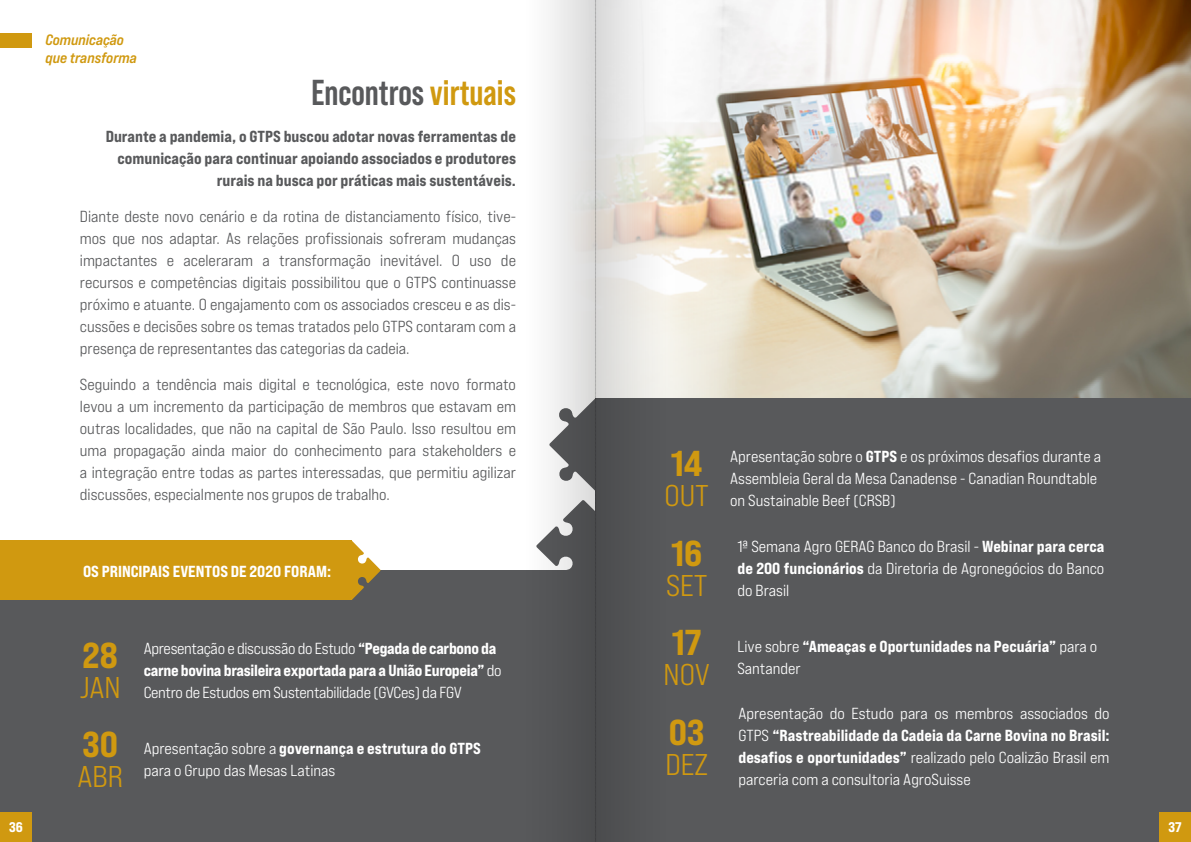
<style>
.page{position:relative;width:1191px;height:842px;background:#fff}
.page>*{position:absolute;margin:0;border:0;box-sizing:border-box;transform-origin:0 0}
.t1{font:700 36px "Bebas Neue Pro";color:#58595b}
.t2{font:800 expanded 36px "Bebas Neue Pro";color:#d09910}
.t3{font:500 expanded 30px "Bebas Neue Pro";color:#d09910}
.t4{font:500 expanded 16px/22px "Bebas Neue Pro";color:#58595b;text-align:justify}
.t5{font:500 expanded 16px/22px "Bebas Neue Pro";color:#fff}
.t6{font:800 expanded 16px/22px "Bebas Neue Pro";color:#58595b;text-align:right}
.t7{font:500 expanded 16px/22px "Bebas Neue Pro";letter-spacing:-.02em;color:#fff}
.t8{font:800 expanded 16px/22px "Bebas Neue Pro";color:#fff}
.t9{font:italic 700 expanded 15px/18px "Bebas Neue Pro";color:#d09910}
.t10{font:800 expanded 14px "Bebas Neue Pro";color:#fff}
.s1{color:#d09910}
.s2{font-weight:800}
.s3{font-weight:500}
</style>
<div class="page">
<img style="left:802px;top:0;width:389px;height:398px">
<div style="left:595px;top:398px;width:596px;height:444px;background:#58595b"></div>
<div style="left:0;top:570px;width:595px;height:272px;background:#58595b"></div>
<div style="left:0;top:33px;width:31px;height:14px;background:#d09910"></div>
<div style="left:0;top:813px;width:32px;height:29px;background:#d09910"></div>
<div style="left:1159px;top:813px;width:32px;height:29px;background:#d09910"></div>
<svg style="left:351px;top:540px;width:29px;height:60px"></svg>
<div style="left:0;top:540px;width:351px;height:60px;background:#d09910"></div>
<img style="left:642px;top:0;width:160px;height:398px">
<svg style="left:595px;top:0;width:47px;height:842px"></svg>
<svg style="left:536px;top:0;width:59px;height:842px"></svg>
<p class="t9" style="left:45px;top:31px;width:93px">Comunicação que transforma</p>
<p class="t1" style="left:311px;top:72px;width:206px">Encontros <span class="s1">virtuais</span></p>
<p class="t6" style="left:106px;top:125px;width:412px">Durante a pandemia, o GTPS buscou adotar novas ferramentas de comunicação para continuar apoiando associados e produtores rurais na busca por práticas mais sustentáveis.</p>
<p class="t4" style="left:80px;top:205px;width:437px">Diante deste novo cenário e da rotina de distanciamento físico, tive&shy;mos que nos adaptar. As relações profissionais sofreram mudanças impactantes e aceleraram a transformação inevitável. O uso de recursos e competências digitais possibilitou que o GTPS continuasse próximo e atuante. O engajamento com os associados cresceu e as dis&shy;cussões e decisões sobre os temas tratados pelo GTPS contaram com a presença de representantes das categorias da cadeia.</p>
<p class="t4" style="left:80px;top:373px;width:438px">Seguindo a tendência mais digital e tecnológica, este novo formato levou a um incremento da participação de membros que estavam em outras localidades, que não na capital de São Paulo. Isso resultou em uma propagação ainda maior do conhecimento para stakeholders e a integração entre todas as partes interessadas, que permitiu agilizar discussões, especialmente nos grupos de trabalho.</p>
<p class="t8" style="left:83px;top:560px;width:250px">OS PRINCIPAIS EVENTOS DE 2020 FORAM:</p>
<p class="t2" style="left:83px;top:633px;width:37px">28</p>
<p class="t3" style="left:80px;top:669px;width:42px">JAN</p>
<p class="t2" style="left:82px;top:722px;width:37px">30</p>
<p class="t3" style="left:77px;top:759px;width:47px">ABR</p>
<p class="t7" style="left:144px;top:637px;width:359px">Apresentação e discussão do Estudo <span class="s2">“Pegada de carbono da carne bovina brasileira exportada para a União Europeia”</span> do<br>Centro de Estudos em Sustentabilidade (GVCes) da FGV</p>
<p class="t5" style="left:144px;top:738px;width:338px">Apresentação sobre a <span class="s2">governança e estrutura do GTPS </span>para o Grupo das Mesas Latinas</p>
<p class="t2" style="left:671px;top:441px;width:33px">14</p>
<p class="t3" style="left:664px;top:477px;width:46px">OUT</p>
<p class="t2" style="left:671px;top:531px;width:33px">16</p>
<p class="t3" style="left:666px;top:567px;width:43px">SET</p>
<p class="t2" style="left:672px;top:620px;width:31px">17</p>
<p class="t3" style="left:663px;top:657px;width:48px">NOV</p>
<p class="t2" style="left:669px;top:710px;width:37px">03</p>
<p class="t3" style="left:665px;top:746px;width:44px">DEZ</p>
<p class="t5" style="left:730px;top:445px;width:372px">Apresentação sobre o <span class="s2">GTPS</span> e os próximos desafios durante a<br>Assembleia Geral da Mesa Canadense - Canadian Roundtable on Sustainable Beef (CRSB)</p>
<p class="t5" style="left:737px;top:535px;width:368px;text-align:justify">1ª Semana Agro GERAG Banco do Brasil - <span class="s2">Webinar para cerca de 200 funcionários</span> da Diretoria de Agronegócios do Banco do Brasil</p>
<p class="t8" style="left:737px;top:636px;width:361px"><span class="s3">Live sobre</span> “Ameaças e Oportunidades na Pecuária” <span class="s3">para o<br>Santander</span></p>
<p class="t5" style="left:738px;top:702px;width:373px;text-align:justify">Apresentação do Estudo para os membros associados do GTPS <span class="s2">“Rastreabilidade da Cadeia da Carne Bovina no Brasil: desafios e oportunidades”</span> realizado pelo Coalizão Brasil em parceria com a consultoria AgroSuisse</p>
<p class="t10" style="left:9px;top:819px;width:15px">36</p>
<p class="t10" style="left:1168px;top:819px;width:15px">37</p>
</div>
